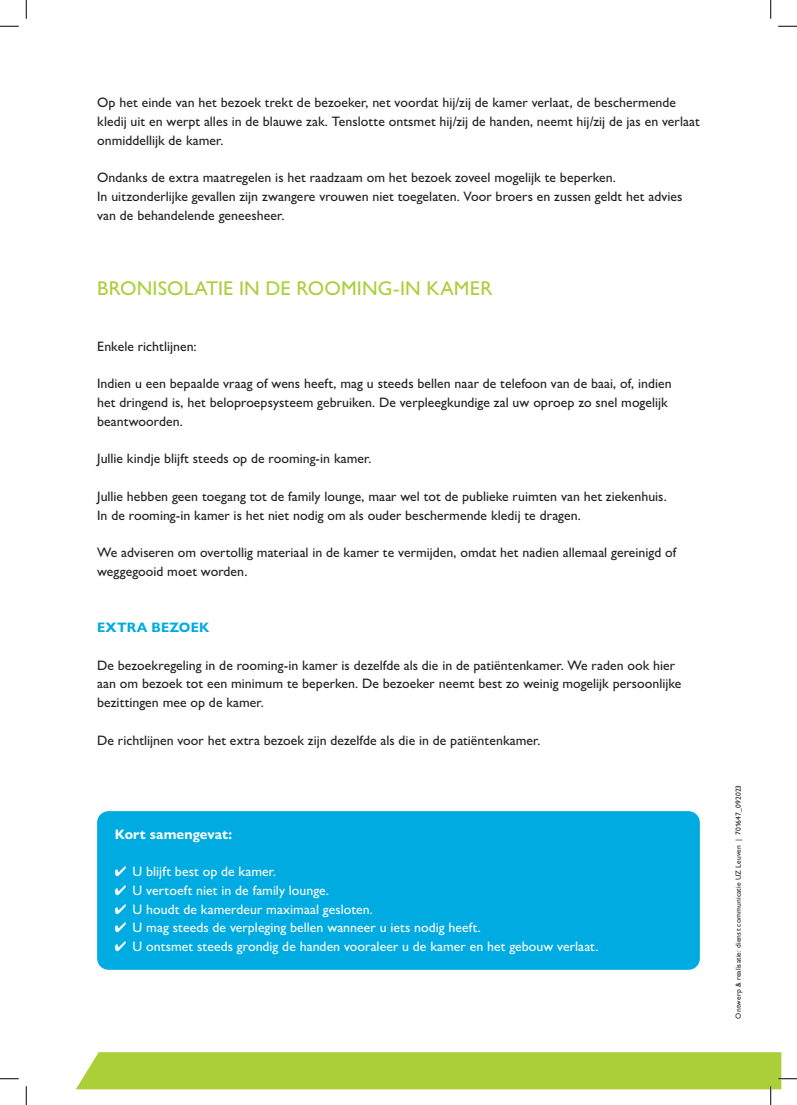
<style>
.page{position:relative;width:797px;height:1105px;background:#fff}
.page>*{position:absolute;margin:0;border:0;box-sizing:border-box;transform-origin:0 0}
.t1{font:500 20px "Gill Sans Nova";letter-spacing:.005em;color:#abcf38}
.t2{font:500 13.75px/18.8px "Gill Sans Nova";letter-spacing:.005em;color:#231f20}
.t3{font:500 13.75px "Gill Sans Nova";letter-spacing:.005em;color:#fff}
.t4{font:700 13.75px "Gill Sans Nova";letter-spacing:.005em;color:#fff}
.t5{font:700 13.75px "Gill Sans Nova";letter-spacing:.01em;color:#00abe1}
.t6{font:500 7.5px "Gill Sans Nova";letter-spacing:.02em;color:#231f20}
</style>
<div class="page">
<div style="left:98px;top:812px;width:601px;height:157px;background:#00abe1;border-radius:11px"></div>
<div style="left:97px;top:811px;width:602px;height:159px;border:1px solid #00abe1;border-radius:11px"></div>
<svg style="left:0;top:25px;width:19px;height:2px"></svg>
<svg style="left:778px;top:25px;width:19px;height:2px"></svg>
<svg style="left:0;top:1078px;width:19px;height:1px"></svg>
<svg style="left:25px;top:0;width:2px;height:19px"></svg>
<svg style="left:25px;top:1086px;width:2px;height:19px"></svg>
<svg style="left:770px;top:0;width:1px;height:19px"></svg>
<svg style="left:76px;top:1052px;width:721px;height:53px"></svg>
<p class="t2" style="left:97px;top:93px;width:604px">Op het einde van het bezoek trekt de bezoeker, net voordat hij/zij de kamer verlaat, de beschermende kledij uit en werpt alles in de blauwe zak. Tenslotte ontsmet hij/zij de handen, neemt hij/zij de jas en verlaat onmiddellijk de kamer.</p>
<p class="t2" style="left:97px;top:168px;width:587px">Ondanks de extra maatregelen is het raadzaam om het bezoek zoveel mogelijk te beperken.<br>In uitzonderlijke gevallen zijn zwangere vrouwen niet toegelaten. Voor broers en zussen geldt het advies van de behandelende geneesheer.</p>
<h1 class="t1" style="left:97px;top:276px;width:396px">BRONISOLATIE IN DE ROOMING-IN KAMER</h1>
<p class="t2" style="left:97px;top:337px;width:101px">Enkele richtlijnen:</p>
<p class="t2" style="left:97px;top:374px;width:576px">Indien u een bepaalde vraag of wens heeft, mag u steeds bellen naar de telefoon van de baai, of, indien het dringend is, het beloproepsysteem gebruiken. De verpleegkundige zal uw oproep zo snel mogelijk beantwoorden.</p>
<p class="t2" style="left:97px;top:449px;width:276px">Jullie kindje blijft steeds op de rooming-in kamer.</p>
<p class="t2" style="left:97px;top:487px;width:571px">Jullie hebben geen toegang tot de family lounge, maar wel tot de publieke ruimten van het ziekenhuis.<br>In de rooming-in kamer is het niet nodig om als ouder beschermende kledij te dragen.</p>
<p class="t2" style="left:97px;top:543px;width:580px">We adviseren om overtollig materiaal in de kamer te vermijden, omdat het nadien allemaal gereinigd of weggegooid moet worden.</p>
<p class="t5" style="left:97px;top:619px;width:114px">EXTRA BEZOEK</p>
<p class="t2" style="left:97px;top:655px;width:585px">De bezoekregeling in de rooming-in kamer is dezelfde als die in de patiëntenkamer. We raden ook hier aan om bezoek tot een minimum te beperken. De bezoeker neemt best zo weinig mogelijk persoonlijke bezittingen mee op de kamer.</p>
<p class="t2" style="left:97px;top:730px;width:445px">De richtlijnen voor het extra bezoek zijn dezelfde als die in de patiëntenkamer.</p>
<p class="t4" style="left:115px;top:825px;width:119px">Kort samengevat:</p>
<p class="t3" style="left:115px;top:863px;width:163px">✔ U blijft best op de kamer.</p>
<p class="t3" style="left:115px;top:882px;width:216px">✔ U vertoeft niet in de family lounge.</p>
<p class="t3" style="left:115px;top:900px;width:259px">✔ U houdt de kamerdeur maximaal gesloten.</p>
<p class="t3" style="left:115px;top:919px;width:367px">✔ U mag steeds de verpleging bellen wanneer u iets nodig heeft.</p>
<p class="t3" style="left:115px;top:938px;width:485px">✔ U ontsmet steeds grondig de handen vooraleer u de kamer en het gebouw verlaat.</p>
<p class="t6" style="left:733px;top:1019px;width:235px;rotate:-90deg">Ontwerp &amp; realisatie: dienst communicatie UZ Leuven | 701647_092023</p>
</div>
